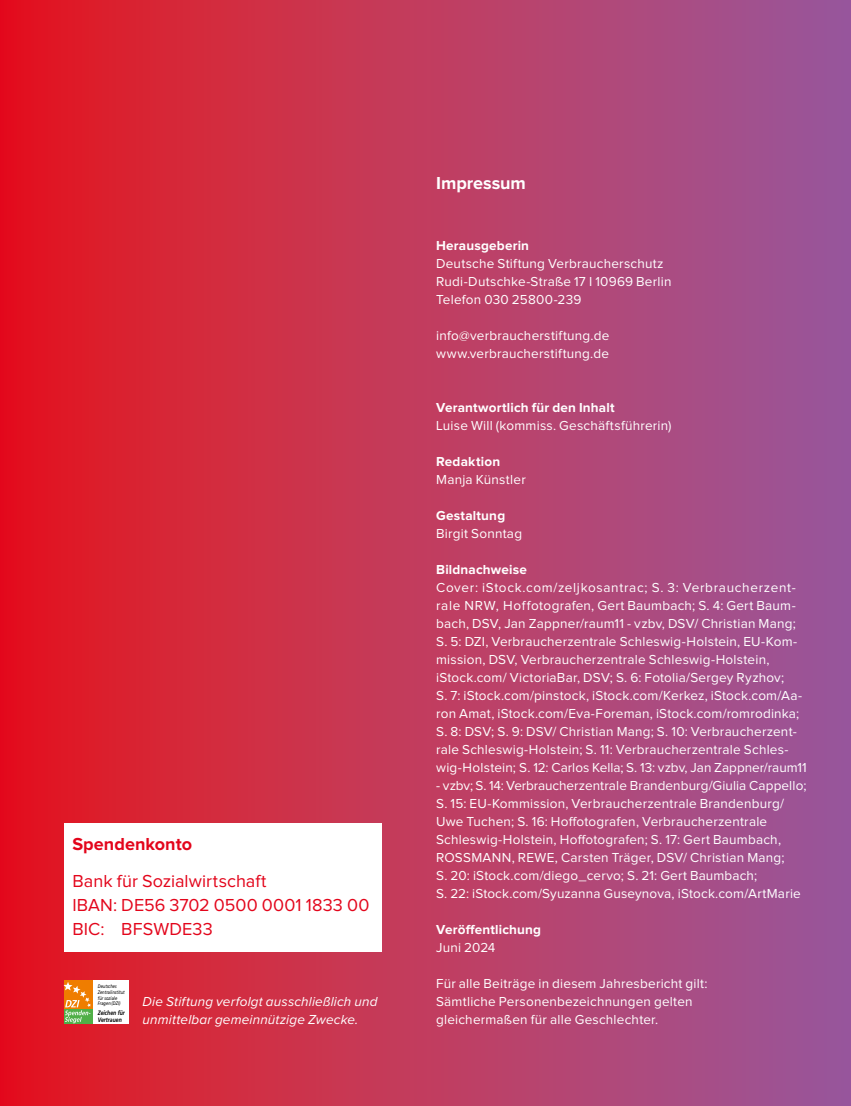
<style>
.page{position:relative;width:851px;height:1106px;background:#fff}
.page>*{position:absolute;margin:0;border:0;box-sizing:border-box;transform-origin:0 0}
.t1{font:18px/24px "Proxima Nova";letter-spacing:.005em;color:#e3051b}
.t2{font:700 18px "Proxima Nova";letter-spacing:.005em;color:#e3051b}
.t3{font:700 18px "Proxima Nova";letter-spacing:-.005em;color:#fff}
.t4{font:13.5px/18px "Proxima Nova";letter-spacing:.015em;color:#fff}
.t5{font:700 13.5px "Proxima Nova";letter-spacing:.015em;color:#fff}
.t6{font:italic 13.5px/18px "Proxima Nova";letter-spacing:.01em;color:#fff}
.t7{font:italic 700 6.45px/6.8px "Frutiger";color:#000;scale:.8 1}
.t8{font:italic 5.1px/5.7px "Frutiger";color:#000;scale:.8 1}
</style>
<div class="page">
<div style="left:0;top:0;width:850px;height:1106px;background:linear-gradient(to right,#e6181e,#9a5b9d)"></div>
<div style="left:64px;top:823px;width:317px;height:128px;background:#fff"></div>
<div style="left:64px;top:980px;width:65px;height:44px;background:#fff"></div>
<div style="left:64px;top:980px;width:28px;height:28px;background:#ef7d00"></div>
<div style="left:64px;top:1009px;width:28px;height:14px;background:#50af47"></div>
<svg style="left:64px;top:982px;width:27px;height:41px"></svg>
<h1 class="t2" style="left:72px;top:835px;width:121px">Spendenkonto</h1>
<h1 class="t1" style="left:72px;top:869px;width:298px">Bank für Sozialwirtschaft<br>IBAN: DE56 3702 0500 0001 1833 00<br>BIC: BFSWDE33</h1>
<p class="t8" style="left:98px;top:983px;width:35px">Deutsches<br>Zentralinstitut für soziale<br>Fragen (DZI)</p>
<p class="t7" style="left:98px;top:1009px;width:35px">Zeichen für<br>Vertrauen</p>
<p class="t6" style="left:142px;top:991px;width:236px">Die Stiftung verfolgt ausschließlich und unmittelbar gemeinnützige Zwecke.</p>
<h1 class="t3" style="left:436px;top:175px;width:91px">Impressum</h1>
<p class="t5" style="left:436px;top:239px;width:94px">Herausgeberin</p>
<p class="t4" style="left:436px;top:255px;width:237px">Deutsche Stiftung Verbraucherschutz<br>Rudi-Dutschke-Straße 17 I 10969 Berlin<br>Telefon 030 25800-239</p>
<p class="t4" style="left:436px;top:327px;width:175px">info@verbraucherstiftung.de www.verbraucherstiftung.de</p>
<p class="t5" style="left:436px;top:401px;width:180px">Verantwortlich für den Inhalt</p>
<p class="t4" style="left:436px;top:417px;width:237px">Luise Will (kommiss. Geschäftsführerin)</p>
<p class="t5" style="left:436px;top:455px;width:66px">Redaktion</p>
<p class="t4" style="left:436px;top:471px;width:91px">Manja Künstler</p>
<p class="t5" style="left:436px;top:509px;width:71px">Gestaltung</p>
<p class="t4" style="left:436px;top:525px;width:87px">Birgit Sonntag</p>
<p class="t5" style="left:436px;top:563px;width:92px">Bildnachweise</p>
<p class="t4" style="left:436px;top:579px;width:372px">Cover: iStock.com/zeljkosantrac; S. 3: Verbraucherzent&shy;rale NRW, Hoffotografen, Gert Baumbach; S. 4: Gert Baum&shy;bach, DSV, Jan Zappner/raum11 - vzbv, DSV/ Christian Mang; S. 5: DZI, Verbraucherzentrale Schleswig-Holstein, EU-Kom&shy;mission, DSV, Verbraucherzentrale Schleswig-Holstein, iStock.com/ VictoriaBar, DSV; S. 6: Fotolia/Sergey Ryzhov;<br>S. 7: iStock.com/pinstock, iStock.com/Kerkez, iStock.com/Aa&shy;ron Amat, iStock.com/Eva-Foreman, iStock.com/romrodinka; S. 8: DSV; S. 9: DSV/ Christian Mang; S. 10: Verbraucherzent&shy;rale Schleswig-Holstein; S. 11: Verbraucherzentrale Schles&shy;wig-Holstein; S. 12: Carlos Kella; S. 13: vzbv, Jan Zappner/raum11</p>
<p class="t4" style="left:436px;top:777px;width:372px">- vzbv; S. 14: Verbraucherzentrale Brandenburg/Giulia Cappello; S. 15: EU-Kommission, Verbraucherzentrale Brandenburg/ Uwe Tuchen; S. 16: Hoffotografen, Verbraucherzentrale Schleswig-Holstein, Hoffotografen; S. 17: Gert Baumbach, ROSSMANN, REWE, Carsten Träger, DSV/ Christian Mang;<br>S. 20: iStock.com/diego_cervo; S. 21: Gert Baumbach;<br>S. 22: iStock.com/Syuzanna Guseynova, iStock.com/ArtMarie</p>
<p class="t5" style="left:436px;top:923px;width:106px">Veröffentlichung</p>
<p class="t4" style="left:436px;top:939px;width:61px">Juni 2024</p>
<p class="t4" style="left:436px;top:975px;width:273px">Für alle Beiträge in diesem Jahresbericht gilt:<br>Sämtliche Personenbezeichnungen gelten gleichermaßen für alle Geschlechter.</p>
</div>
